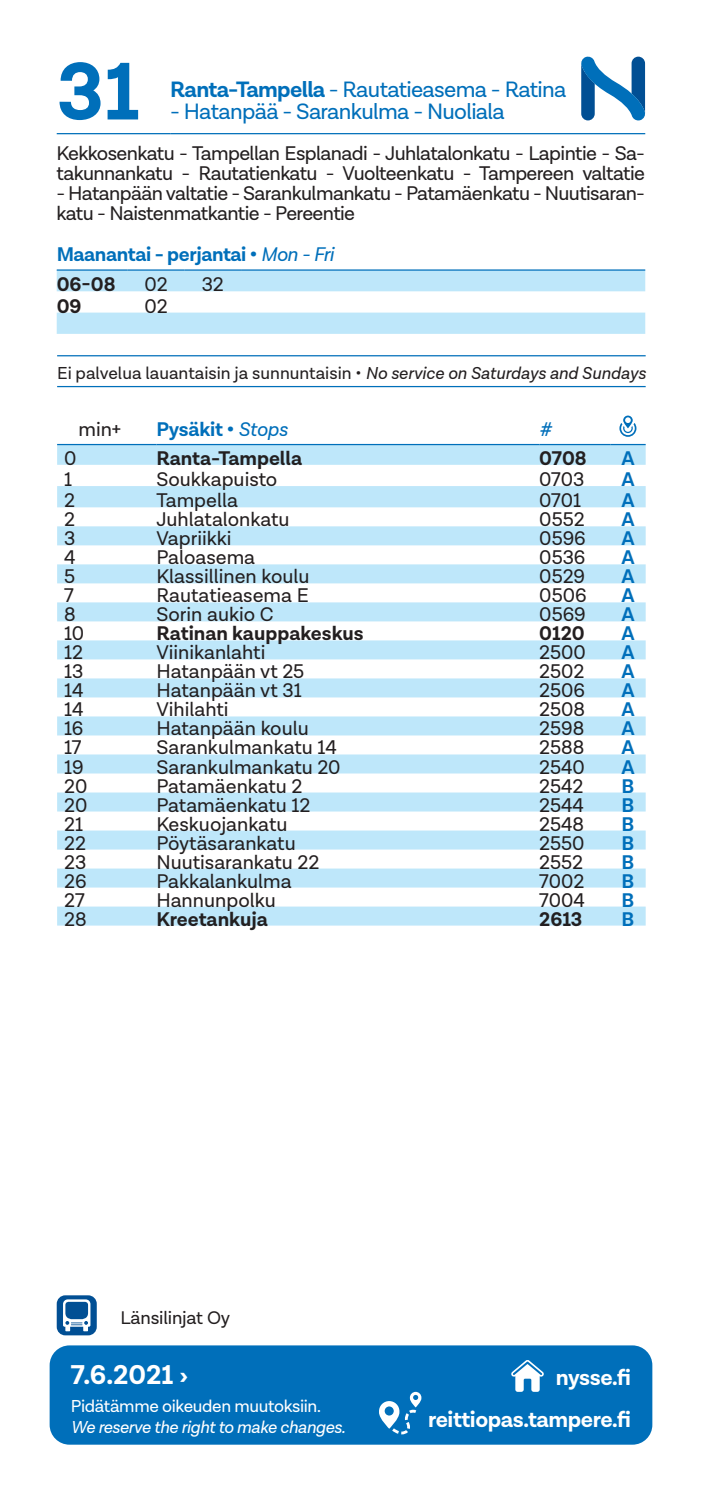
<style>
.page{position:relative;width:702px;height:1489px;background:#fff}
.page>*{position:absolute;margin:0;border:0;box-sizing:border-box;transform-origin:0 0}
.t1{font:700 82.5px "Lota Grotesque";color:#006fba}
.t2{font:700 27.5px "Lota Grotesque";color:#fff}
.t3{font:22.5px "Lota Grotesque";letter-spacing:-.03em;color:#006fba}
.t4{font:700 22.5px/42.2px "Lota Grotesque";letter-spacing:-.02em;color:#fff;text-align:right}
.t5{font:20px "Lota Grotesque";color:#231f20}
.t6{font:20px/20px "Lota Grotesque";letter-spacing:-.03em;color:#231f20}
.t7{font:700 20px/30.5px "Lota Grotesque";letter-spacing:-.02em;color:#006fba}
.t8{font:700 20px "Lota Grotesque";color:#231f20}
.t9{font:italic 20px "Lota Grotesque";color:#006fba}
.t10{font:18.5px "Lota Grotesque";letter-spacing:-.01em;color:#231f20}
.t11{font:17.5px "Lota Grotesque";color:#231f20}
.t12{font:italic 17.5px "Lota Grotesque";letter-spacing:-.02em;color:#fff}
.t13{font:17.5px "Lota Grotesque";letter-spacing:-.02em;color:#fff}
.s1{font-weight:700}
.s2{font-weight:400;font-style:italic}
.s3{color:#231f20}
.s4{font-style:italic}
</style>
<div class="page">
<div style="left:50px;top:1345px;width:602px;height:99px;background:#006fba;border-radius:20px"></div>
<svg style="left:379px;top:1391px;width:42px;height:43px"></svg>
<svg style="left:511px;top:1360px;width:33px;height:31px"></svg>
<hr style="left:57px;top:355px;width:588px;height:1px;background:#006fba">
<hr style="left:57px;top:386px;width:588px;height:1px;background:#006fba">
<svg style="left:581px;top:56px;width:65px;height:64px"></svg>
<svg style="left:57px;top:271px;width:588px;height:63px"></svg>
<hr style="left:57px;top:269px;width:71px;height:2px;background:#006fba">
<hr style="left:128px;top:269px;width:56px;height:2px;background:#006fba">
<hr style="left:184px;top:269px;width:57px;height:2px;background:#006fba">
<hr style="left:241px;top:269px;width:404px;height:2px;background:#006fba">
<hr style="left:57px;top:133px;width:113px;height:1px;background:#006fba">
<hr style="left:170px;top:133px;width:475px;height:1px;background:#006fba">
<div style="left:57px;top:1295px;width:40px;height:40px;background:#014f94;border-radius:9px"></div>
<svg style="left:63px;top:1299px;width:27px;height:32px"></svg>
<svg style="left:57px;top:445px;width:588px;height:480px"></svg>
<hr style="left:57px;top:444px;width:99px;height:1px;background:#006fba">
<hr style="left:156px;top:444px;width:383px;height:1px;background:#006fba">
<hr style="left:539px;top:444px;width:71px;height:1px;background:#006fba">
<hr style="left:610px;top:444px;width:35px;height:1px;background:#006fba">
<svg style="left:619px;top:415px;width:17px;height:22px"></svg>
<h1 class="t1" style="left:57px;top:44px;width:84px">31</h1>
<p class="t3" style="left:170px;top:77px;width:398px"><span class="s1">Ranta-Tampella</span> - Rautatieasema - Ratina</p>
<p class="t3" style="left:170px;top:99px;width:336px">- Hatanpää - Sarankulma - Nuoliala</p>
<p class="t6" style="left:56px;top:144px;width:590px">Kekkosenkatu - Tampellan Esplanadi - Juhlatalonkatu - Lapintie - Sa&shy;takunnankatu - Rautatienkatu - Vuolteenkatu - Tampereen valtatie</p>
<p class="t6" style="left:56px;top:184px;width:590px">- Hatanpään valtatie - Sarankulmankatu - Patamäenkatu - Nuutisaran&shy;katu - Naistenmatkantie - Pereentie</p>
<p class="t7" style="left:57px;top:239px;width:278px">Maanantai - perjantai • <span class="s2">Mon - Fri<br></span><span class="s3">06-08</span></p>
<p class="t5" style="left:144px;top:273px;width:25px">02</p>
<p class="t5" style="left:202px;top:273px;width:24px">32</p>
<p class="t8" style="left:57px;top:294px;width:26px">09</p>
<p class="t5" style="left:144px;top:295px;width:25px">02</p>
<p class="t11" style="left:57px;top:364px;width:590px">Ei palvelua lauantaisin ja sunnuntaisin • <span class="s4">No service on Saturdays and Sundays</span></p>
<p class="t5" style="left:78px;top:418px;width:44px">min+</p>
<p class="t7" style="left:156px;top:414px;width:132px">Pysäkit • <span class="s2">Stops</span></p>
<p class="t9" style="left:539px;top:418px;width:14px">#</p>
<p class="t5" style="left:64px;top:447px;width:14px">0</p>
<p class="t8" style="left:156px;top:446px;width:147px">Ranta-Tampella</p>
<p class="t8" style="left:539px;top:446px;width:49px">0708</p>
<p class="t7" style="left:621px;top:443px;width:15px">A</p>
<p class="t5" style="left:64px;top:468px;width:9px">1</p>
<p class="t5" style="left:156px;top:468px;width:122px">Soukkapuisto</p>
<p class="t5" style="left:539px;top:468px;width:47px">0703</p>
<p class="t7" style="left:621px;top:465px;width:15px">A</p>
<p class="t5" style="left:64px;top:489px;width:12px">2</p>
<p class="t5" style="left:156px;top:489px;width:83px">Tampella</p>
<p class="t5" style="left:539px;top:489px;width:43px">0701</p>
<p class="t7" style="left:621px;top:486px;width:15px">A</p>
<p class="t5" style="left:64px;top:508px;width:12px">2</p>
<p class="t5" style="left:156px;top:508px;width:135px">Juhlatalonkatu</p>
<p class="t5" style="left:539px;top:508px;width:47px">0552</p>
<p class="t7" style="left:621px;top:505px;width:15px">A</p>
<p class="t5" style="left:64px;top:527px;width:13px">3</p>
<p class="t5" style="left:156px;top:527px;width:77px">Vapriikki</p>
<p class="t5" style="left:539px;top:527px;width:48px">0596</p>
<p class="t7" style="left:621px;top:524px;width:15px">A</p>
<p class="t5" style="left:64px;top:546px;width:13px">4</p>
<p class="t5" style="left:156px;top:546px;width:100px">Paloasema</p>
<p class="t5" style="left:539px;top:546px;width:48px">0536</p>
<p class="t7" style="left:621px;top:543px;width:15px">A</p>
<p class="t5" style="left:64px;top:565px;width:13px">5</p>
<p class="t5" style="left:156px;top:565px;width:155px">Klassillinen koulu</p>
<p class="t5" style="left:539px;top:565px;width:47px">0529</p>
<p class="t7" style="left:621px;top:562px;width:15px">A</p>
<p class="t5" style="left:64px;top:584px;width:11px">7</p>
<p class="t5" style="left:156px;top:584px;width:154px">Rautatieasema E</p>
<p class="t5" style="left:539px;top:584px;width:49px">0506</p>
<p class="t7" style="left:621px;top:581px;width:15px">A</p>
<p class="t5" style="left:64px;top:603px;width:13px">8</p>
<p class="t5" style="left:156px;top:603px;width:119px">Sorin aukio C</p>
<p class="t5" style="left:539px;top:603px;width:48px">0569</p>
<p class="t7" style="left:621px;top:600px;width:15px">A</p>
<p class="t5" style="left:64px;top:622px;width:21px">10</p>
<p class="t8" style="left:156px;top:622px;width:209px">Ratinan kauppakeskus</p>
<p class="t8" style="left:539px;top:622px;width:47px">0120</p>
<p class="t7" style="left:621px;top:619px;width:15px">A</p>
<p class="t5" style="left:64px;top:641px;width:20px">12</p>
<p class="t5" style="left:156px;top:641px;width:110px">Viinikanlahti</p>
<p class="t5" style="left:539px;top:641px;width:48px">2500</p>
<p class="t7" style="left:621px;top:638px;width:15px">A</p>
<p class="t5" style="left:64px;top:660px;width:21px">13</p>
<p class="t5" style="left:156px;top:660px;width:149px">Hatanpään vt 25</p>
<p class="t5" style="left:539px;top:660px;width:46px">2502</p>
<p class="t7" style="left:621px;top:657px;width:15px">A</p>
<p class="t5" style="left:64px;top:679px;width:21px">14</p>
<p class="t5" style="left:156px;top:679px;width:147px">Hatanpään vt 31</p>
<p class="t5" style="left:539px;top:679px;width:47px">2506</p>
<p class="t7" style="left:621px;top:676px;width:15px">A</p>
<p class="t5" style="left:64px;top:698px;width:21px">14</p>
<p class="t5" style="left:156px;top:698px;width:74px">Vihilahti</p>
<p class="t5" style="left:539px;top:698px;width:47px">2508</p>
<p class="t7" style="left:621px;top:695px;width:15px">A</p>
<p class="t5" style="left:64px;top:717px;width:21px">16</p>
<p class="t5" style="left:156px;top:717px;width:154px">Hatanpään koulu</p>
<p class="t5" style="left:539px;top:717px;width:46px">2598</p>
<p class="t7" style="left:621px;top:714px;width:15px">A</p>
<p class="t5" style="left:64px;top:736px;width:19px">17</p>
<p class="t5" style="left:156px;top:736px;width:182px">Sarankulmankatu 14</p>
<p class="t5" style="left:539px;top:736px;width:46px">2588</p>
<p class="t7" style="left:621px;top:733px;width:15px">A</p>
<p class="t5" style="left:64px;top:755px;width:21px">19</p>
<p class="t5" style="left:156px;top:755px;width:186px">Sarankulmankatu 20</p>
<p class="t5" style="left:539px;top:755px;width:47px">2540</p>
<p class="t7" style="left:621px;top:752px;width:15px">A</p>
<p class="t5" style="left:64px;top:774px;width:25px">20</p>
<p class="t5" style="left:156px;top:774px;width:147px">Patamäenkatu 2</p>
<p class="t5" style="left:539px;top:774px;width:45px">2542</p>
<p class="t7" style="left:621px;top:771px;width:14px">B</p>
<p class="t5" style="left:64px;top:793px;width:25px">20</p>
<p class="t5" style="left:156px;top:793px;width:155px">Patamäenkatu 12</p>
<p class="t5" style="left:539px;top:793px;width:46px">2544</p>
<p class="t7" style="left:621px;top:790px;width:14px">B</p>
<p class="t5" style="left:64px;top:812px;width:20px">21</p>
<p class="t5" style="left:156px;top:812px;width:133px">Keskuojankatu</p>
<p class="t5" style="left:539px;top:812px;width:46px">2548</p>
<p class="t7" style="left:621px;top:809px;width:14px">B</p>
<p class="t5" style="left:64px;top:831px;width:23px">22</p>
<p class="t5" style="left:156px;top:831px;width:141px">Pöytäsarankatu</p>
<p class="t5" style="left:539px;top:831px;width:47px">2550</p>
<p class="t7" style="left:621px;top:828px;width:14px">B</p>
<p class="t5" style="left:64px;top:850px;width:24px">23</p>
<p class="t5" style="left:156px;top:850px;width:164px">Nuutisarankatu 22</p>
<p class="t5" style="left:539px;top:850px;width:45px">2552</p>
<p class="t7" style="left:621px;top:847px;width:14px">B</p>
<p class="t5" style="left:64px;top:869px;width:24px">26</p>
<p class="t5" style="left:156px;top:869px;width:137px">Pakkalankulma</p>
<p class="t5" style="left:539px;top:869px;width:46px">7002</p>
<p class="t7" style="left:621px;top:866px;width:14px">B</p>
<p class="t5" style="left:64px;top:888px;width:22px">27</p>
<p class="t5" style="left:156px;top:888px;width:121px">Hannunpolku</p>
<p class="t5" style="left:539px;top:888px;width:47px">7004</p>
<p class="t7" style="left:621px;top:885px;width:14px">B</p>
<p class="t5" style="left:64px;top:907px;width:24px">28</p>
<p class="t8" style="left:156px;top:907px;width:113px">Kreetankuja</p>
<p class="t8" style="left:539px;top:907px;width:45px">2613</p>
<p class="t7" style="left:621px;top:904px;width:14px">B</p>
<p class="t10" style="left:120px;top:1307px;width:111px">Länsilinjat Oy</p>
<h2 class="t2" style="left:71px;top:1358px;width:119px">7.6.2021 ›</h2>
<p class="t13" style="left:71px;top:1395px;width:251px">Pidätämme oikeuden muutoksiin.</p>
<p class="t12" style="left:71px;top:1416px;width:276px">We reserve the right to make changes.</p>
<p class="t4" style="left:428px;top:1356px;width:204px">nysse.fi reittiopas.tampere.fi</p>
</div>
